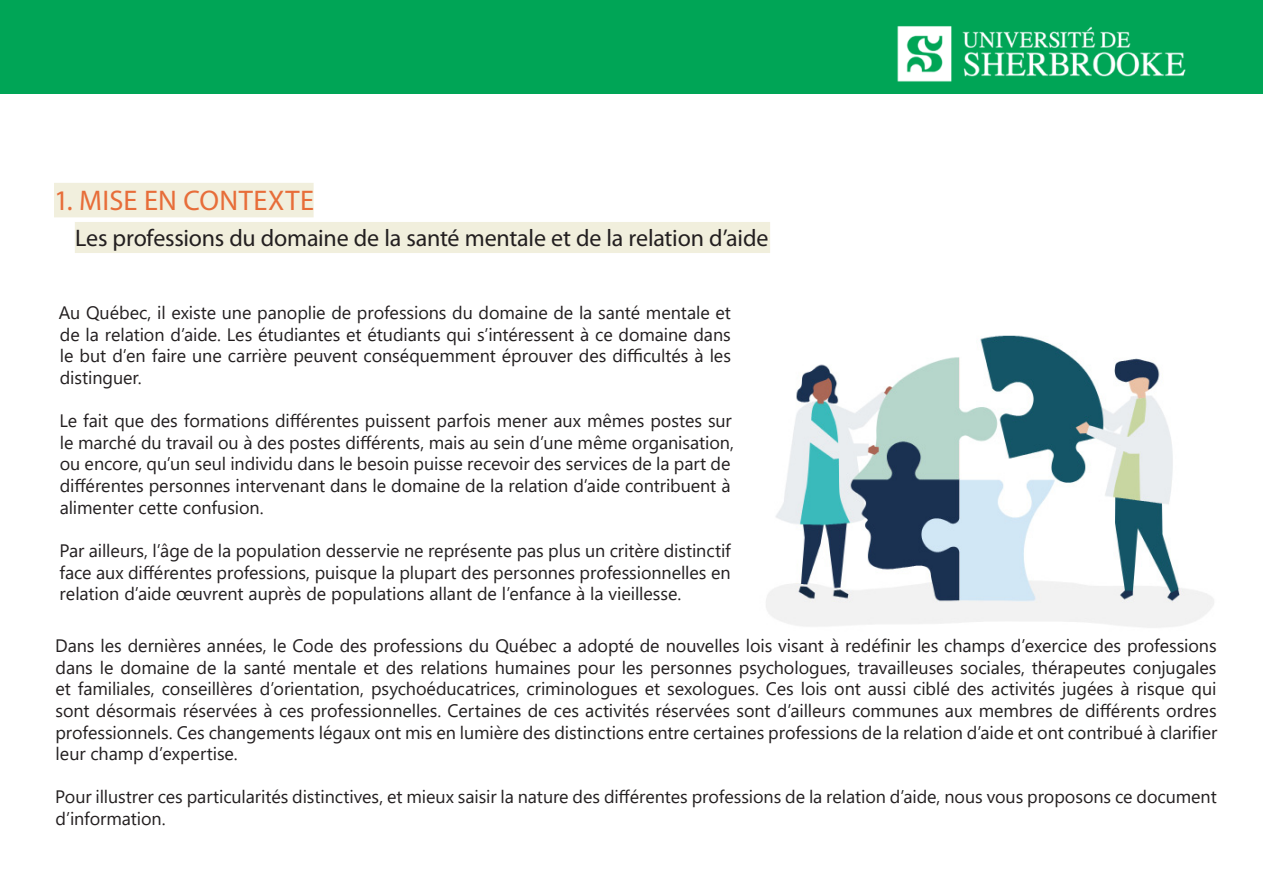
<style>
.page{position:relative;width:1263px;height:893px;background:#fff}
.page>*{position:absolute;margin:0;border:0;box-sizing:border-box;transform-origin:0 0}
.Box_02_Title{font:28.5px "Myriad Pro";letter-spacing:.015em;color:#e76d39}
.Box_04_Number{font:24px "Myriad Pro";letter-spacing:-.01em;color:#231f20}
.t1{font:18px/21.6px "Segoe UI";letter-spacing:-.005em;color:#231f20;text-align:justify}
</style>
<div class="page">
<div style="left:75px;top:222px;width:695px;height:31px;background:#f1efdd"></div>
<div style="left:54px;top:183px;width:260px;height:34px;background:#f1efdd"></div>
<div style="left:0;top:0;width:1263px;height:94px;background:#00a556"></div>
<img style="left:897px;top:26px;width:289px;height:56px">
<img style="left:766px;top:335px;width:448px;height:293px">
<p class="Box_02_Title" style="left:54px;top:182px;width:262px">1. MISE EN CONTEXTE</p>
<p class="Box_04_Number" style="left:75px;top:223px;width:695px">Les professions du domaine de la santé mentale et de la relation d’aide</p>
<p class="t1" style="left:59px;top:300px;width:674px">Au Québec, il existe une panoplie de professions du domaine de la santé mentale et de la relation d’aide. Les étudiantes et étudiants qui s’intéressent à ce domaine dans le but d’en faire une carrière peuvent conséquemment éprouver des difficultés à les distinguer.</p>
<p class="t1" style="left:59px;top:408px;width:676px;text-align:left">Le fait que des formations différentes puissent parfois mener aux mêmes postes sur le marché du travail ou à des postes différents, mais au sein d’une même organisation, ou encore, qu’un seul individu dans le besoin puisse recevoir des services de la part de différentes personnes intervenant dans le domaine de la relation d’aide contribuent à alimenter cette confusion.</p>
<p class="t1" style="left:59px;top:538px;width:673px">Par ailleurs, l’âge de la population desservie ne représente pas plus un critère distinctif face aux différentes professions, puisque la plupart des personnes professionnelles en relation d’aide œuvrent auprès de populations allant de l’enfance à la vieillesse.</p>
<p class="t1" style="left:55px;top:633px;width:1164px">Dans les dernières années, le Code des professions du Québec a adopté de nouvelles lois visant à redéfinir les champs d’exercice des professions dans le domaine de la santé mentale et des relations humaines pour les personnes psychologues, travailleuses sociales, thérapeutes conjugales et familiales, conseillères d’orientation, psychoéducatrices, criminologues et sexologues. Ces lois ont aussi ciblé des activités jugées à risque qui sont désormais réservées à ces professionnelles. Certaines de ces activités réservées sont d’ailleurs communes aux membres de différents ordres professionnels. Ces changements légaux ont mis en lumière des distinctions entre certaines professions de la relation d’aide et ont contribué à clarifier leur champ d’expertise.</p>
<p class="t1" style="left:55px;top:785px;width:1163px">Pour illustrer ces particularités distinctives, et mieux saisir la nature des différentes professions de la relation d’aide, nous vous proposons ce document d’information.</p>
</div>
